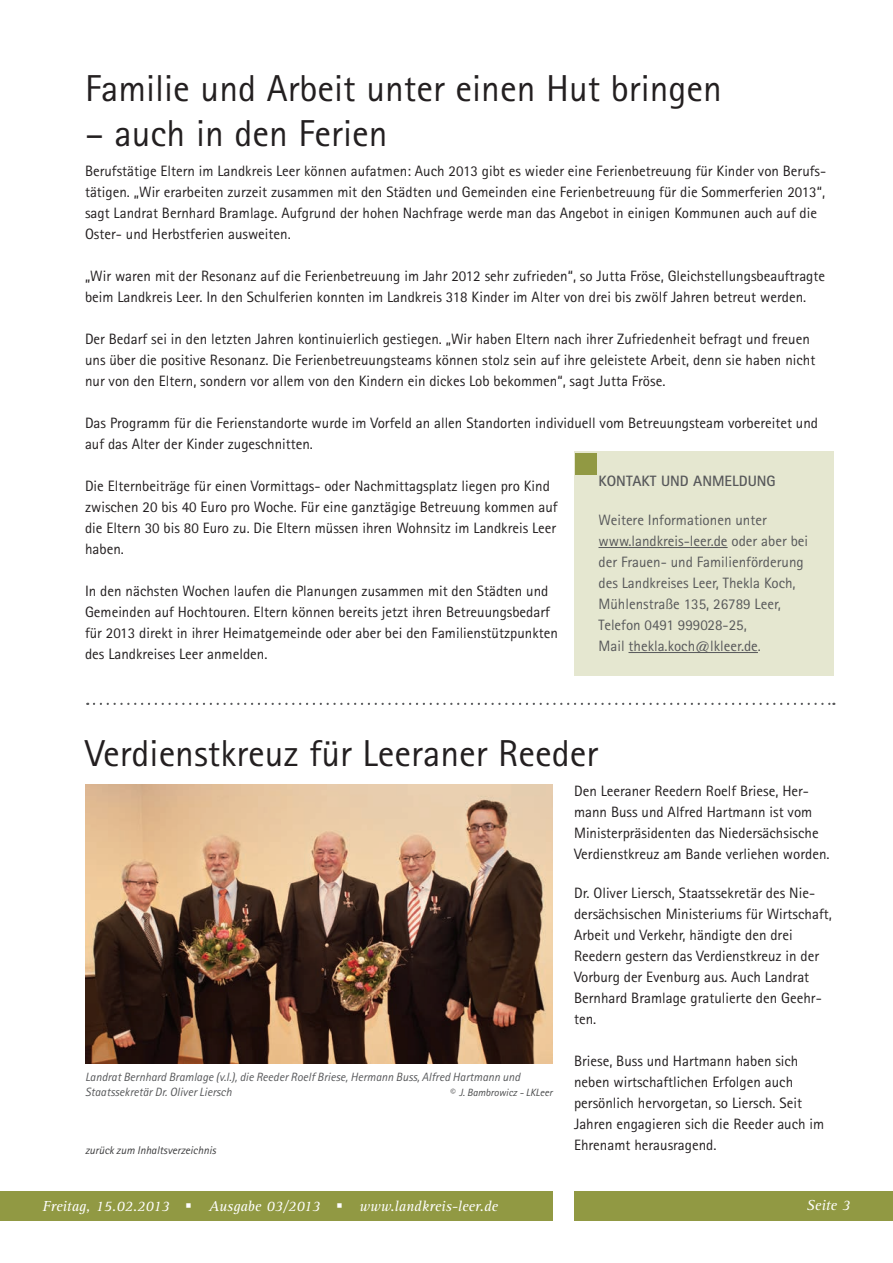
<style>
.page{position:relative;width:893px;height:1263px;background:#fff}
.page>*{position:absolute;margin:0;border:0;box-sizing:border-box;transform-origin:0 0}
.t1{font:37.5px "Rotis Sans Serif";color:#231f20}
.t2{font:15px/21px "Rotis Sans Serif";color:#231f20}
.t3{font:15px/21px "Rotis Sans Serif";color:#57585a}
.t4{font:italic 15px "Rotis Serif";color:#fff}
.t5{font:700 15px "Rotis Sans Serif";color:#57585a}
.t6{font:italic 12px/15px "Rotis Sans Serif";color:#57585a}
.t7{font:italic 11.25px "Rotis Sans Serif";color:#3c3c3d}
.t8{font:italic 10.5px "Rotis Sans Serif";color:#4b4c4d}
</style>
<div class="page">
<div style="left:0;top:1191px;width:553px;height:29px;background:#919943"></div>
<div style="left:574px;top:1191px;width:319px;height:29px;background:#919943"></div>
<div style="left:574px;top:452px;width:259px;height:224px;background:#e5e7d0"></div>
<div style="left:575px;top:453px;width:21px;height:21px;background:#919943"></div>
<hr style="left:598px;top:547px;width:130px;height:1px;background:#57585a">
<hr style="left:628px;top:652px;width:130px;height:1px;background:#57585a">
<img style="left:85px;top:784px;width:468px;height:279px">
<svg style="left:94px;top:703px;width:740px;height:2px"></svg>
<h1 class="t1" style="left:85px;top:66px;width:638px">Familie und Arbeit unter einen Hut bringen</h1>
<h1 class="t1" style="left:85px;top:111px;width:304px">– auch in den Ferien</h1>
<p class="t2" style="left:85px;top:161px;width:743px">Berufstätige Eltern im Landkreis Leer können aufatmen: Auch 2013 gibt es wieder eine Ferienbetreuung für Kinder von Berufs&shy;tätigen. „Wir erarbeiten zurzeit zusammen mit den Städten und Gemeinden eine Ferienbetreuung für die Sommerferien 2013“, sagt Landrat Bernhard Bramlage. Aufgrund der hohen Nachfrage werde man das Angebot in einigen Kommunen auch auf die Oster- und Herbstferien ausweiten.</p>
<p class="t2" style="left:85px;top:266px;width:742px">„Wir waren mit der Resonanz auf die Ferienbetreuung im Jahr 2012 sehr zufrieden“, so Jutta Fröse, Gleichstellungsbeauftragte beim Landkreis Leer. In den Schulferien konnten im Landkreis 318 Kinder im Alter von drei bis zwölf Jahren betreut werden.</p>
<p class="t2" style="left:85px;top:329px;width:732px">Der Bedarf sei in den letzten Jahren kontinuierlich gestiegen. „Wir haben Eltern nach ihrer Zufriedenheit befragt und freuen uns über die positive Resonanz. Die Ferienbetreuungsteams können stolz sein auf ihre geleistete Arbeit, denn sie haben nicht nur von den Eltern, sondern vor allem von den Kindern ein dickes Lob bekommen“, sagt Jutta Fröse.</p>
<p class="t2" style="left:85px;top:413px;width:735px">Das Programm für die Ferienstandorte wurde im Vorfeld an allen Standorten individuell vom Betreuungsteam vorbereitet und auf das Alter der Kinder zugeschnitten.</p>
<p class="t2" style="left:85px;top:476px;width:474px">Die Elternbeiträge für einen Vormittags- oder Nachmittagsplatz liegen pro Kind zwischen 20 bis 40 Euro pro Woche. Für eine ganztägige Betreuung kommen auf die Eltern 30 bis 80 Euro zu. Die Eltern müssen ihren Wohnsitz im Landkreis Leer haben.</p>
<p class="t2" style="left:85px;top:581px;width:474px">In den nächsten Wochen laufen die Planungen zusammen mit den Städten und Gemeinden auf Hochtouren. Eltern können bereits jetzt ihren Betreuungsbedarf für 2013 direkt in ihrer Heimatgemeinde oder aber bei den Familienstützpunkten des Landkreises Leer anmelden.</p>
<p class="t5" style="left:598px;top:471px;width:150px">KONTAKT UND AN MELDUN</p>
<p class="t5" style="left:766px;top:471px;width:11px">G</p>
<p class="t3" style="left:598px;top:509px;width:211px">Weitere Informationen unter www.landkreis-leer.de oder aber bei der Frauen- und Familienförderung des Landkreises Leer, Thekla Koch,<br>Mühlenstraße 135, 26789 Leer,<br>Telefon 0491 999028-25,<br>Mail thekla.koch@lkleer.de.</p>
<h1 class="t1" style="left:85px;top:731px;width:515px">Verdienstkreuz für Leeraner Reeder</h1>
<p class="t2" style="left:574px;top:780px;width:257px">Den Leeraner Reedern Roelf Briese, Her&shy;mann Buss und Alfred Hartmann ist vom Ministerpräsidenten das Niedersächsische Verdienstkreuz am Bande verliehen worden.</p>
<p class="t2" style="left:574px;top:882px;width:259px">Dr. Oliver Liersch, Staatssekretär des Nie&shy;dersächsischen Ministeriums für Wirtschaft, Arbeit und Verkehr, händigte den drei Reedern gestern das Verdienstkreuz in der Vorburg der Evenburg aus. Auch Landrat Bernhard Bramlage gratulierte den Geehr&shy;ten.</p>
<p class="t2" style="left:574px;top:1050px;width:252px">Briese, Buss und Hartmann haben sich neben wirtschaftlichen Erfolgen auch persönlich hervorgetan, so Liersch. Seit Jahren engagieren sich die Reeder auch im Ehrenamt herausragend.</p>
<p class="t6" style="left:85px;top:1069px;width:437px">Landrat Bernhard Bramlage (v.l.), die Reeder Roelf Briese, Hermann Buss, Alfred Hartmann und<br>Staatssekretär Dr. Oliver Liersch</p>
<p class="t8" style="left:450px;top:1086px;width:104px">© J. Bambrowicz - LKLeer</p>
<p class="t7" style="left:85px;top:1144px;width:132px">zurück zum Inhaltsverzeichnis</p>
<p class="t4" style="left:43px;top:1197px;width:457px">Freitag, 15.02.2013 ▪ Ausgabe 03/2013 ▪ www.landkreis-leer.de</p>
<p class="t4" style="left:807px;top:1196px;width:45px">Seite 3</p>
</div>
